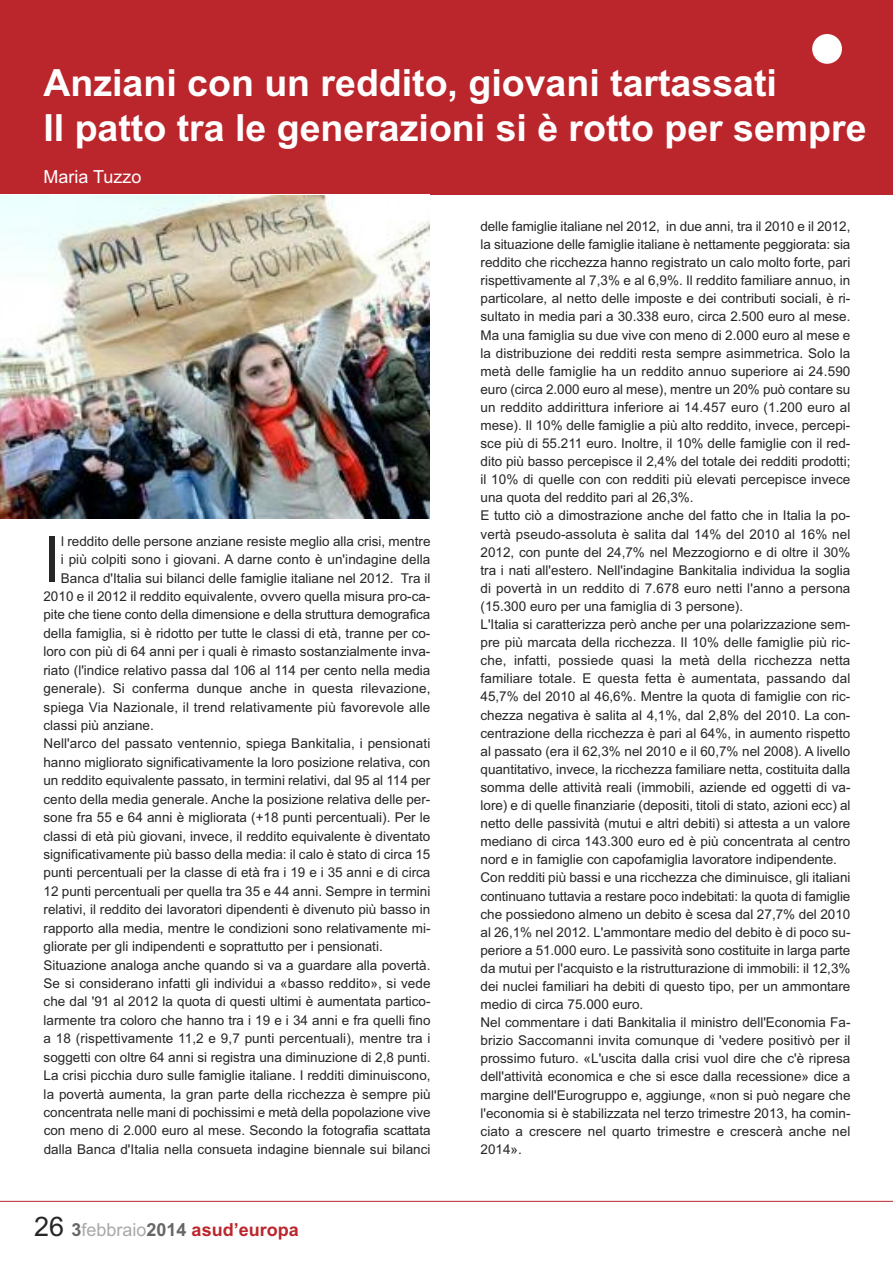
<style>
.page{position:relative;width:893px;height:1263px;background:#fff}
.page>*{position:absolute;margin:0;border:0;box-sizing:border-box;transform-origin:0 0}
.t1{font:62.85px "Arial";color:#272627}
.t2{font:700 37.5px/45px "Arial";color:#fff}
.t3{font:700 18px "Arial";color:#bb262c}
.t4{font:18px "Arial";color:#fff}
.t5{font:13.5px/18.1px "Arial";color:#272627}
.s1{font-weight:400;font-size:27px;color:#272627}
.s2{color:#666}
.s3{font-weight:400;color:#a9a9a9}
</style>
<div class="page">
<div style="left:0;top:0;width:893px;height:194px;background:#bb262c"></div>
<div style="left:812px;top:34px;width:30px;height:30px;background:#fff;border-radius:50%"></div>
<img style="left:0;top:196px;width:429px;height:322px">
<hr style="left:0;top:1201px;width:893px;height:1px;background:#bb262c">
<h2 class="t2" style="left:43px;top:60px;width:825px">Anziani con un reddito, giovani tartassati<br>Il patto tra le generazioni si è rotto per sempre</h2>
<h3 class="t4" style="left:43px;top:167px;width:100px">Maria Tuzzo</h3>
<h1 class="t1" style="left:43px;top:523px;width:19px">I</h1>
<p class="t5" style="left:61px;top:532px;width:371px">l reddito delle persone anziane resiste meglio alla crisi, mentre</p>
<p class="t5" style="left:61px;top:550px;width:371px">i più colpiti sono i giovani. A darne conto è un'indagine della</p>
<p class="t5" style="left:61px;top:569px;width:371px">Banca d'Italia sui bilanci delle famiglie italiane nel 2012. Tra il</p>
<p class="t5" style="left:43px;top:587px;width:388px">2010 e il 2012 il reddito equivalente, ovvero quella misura pro-ca-</p>
<p class="t5" style="left:43px;top:606px;width:388px">pite che tiene conto della dimensione e della struttura demografica</p>
<p class="t5" style="left:43px;top:624px;width:388px">della famiglia, si è ridotto per tutte le classi di età, tranne per co-</p>
<p class="t5" style="left:43px;top:642px;width:388px">loro con più di 64 anni per i quali è rimasto sostanzialmente inva-</p>
<p class="t5" style="left:43px;top:661px;width:388px">riato (l'indice relativo passa dal 106 al 114 per cento nella media</p>
<p class="t5" style="left:43px;top:679px;width:388px">generale). Si conferma dunque anche in questa rilevazione,</p>
<p class="t5" style="left:43px;top:698px;width:388px">spiega Via Nazionale, il trend relativamente più favorevole alle</p>
<p class="t5" style="left:43px;top:716px;width:112px">classi più anziane.</p>
<p class="t5" style="left:43px;top:735px;width:388px">Nell'arco del passato ventennio, spiega Bankitalia, i pensionati</p>
<p class="t5" style="left:43px;top:753px;width:388px">hanno migliorato significativamente la loro posizione relativa, con</p>
<p class="t5" style="left:43px;top:771px;width:388px">un reddito equivalente passato, in termini relativi, dal 95 al 114 per</p>
<p class="t5" style="left:43px;top:790px;width:388px">cento della media generale. Anche la posizione relativa delle per-</p>
<p class="t5" style="left:43px;top:808px;width:388px">sone fra 55 e 64 anni è migliorata (+18 punti percentuali). Per le</p>
<p class="t5" style="left:43px;top:827px;width:388px">classi di età più giovani, invece, il reddito equivalente è diventato</p>
<p class="t5" style="left:43px;top:845px;width:388px">significativamente più basso della media: il calo è stato di circa 15</p>
<p class="t5" style="left:43px;top:864px;width:388px">punti percentuali per la classe di età fra i 19 e i 35 anni e di circa</p>
<p class="t5" style="left:43px;top:882px;width:388px">12 punti percentuali per quella tra 35 e 44 anni. Sempre in termini</p>
<p class="t5" style="left:44px;top:900px;width:388px">relativi, il reddito dei lavoratori dipendenti è divenuto più basso in</p>
<p class="t5" style="left:44px;top:919px;width:388px">rapporto alla media, mentre le condizioni sono relativamente mi-</p>
<p class="t5" style="left:44px;top:937px;width:341px">gliorate per gli indipendenti e soprattutto per i pensionati.</p>
<p class="t5" style="left:44px;top:956px;width:388px">Situazione analoga anche quando si va a guardare alla povertà.</p>
<p class="t5" style="left:44px;top:974px;width:388px">Se si considerano infatti gli individui a «basso reddito», si vede</p>
<p class="t5" style="left:44px;top:993px;width:388px">che dal '91 al 2012 la quota di questi ultimi è aumentata partico-</p>
<p class="t5" style="left:44px;top:1011px;width:388px">larmente tra coloro che hanno tra i 19 e i 34 anni e fra quelli fino</p>
<p class="t5" style="left:44px;top:1029px;width:388px">a 18 (rispettivamente 11,2 e 9,7 punti percentuali), mentre tra i</p>
<p class="t5" style="left:44px;top:1048px;width:388px">soggetti con oltre 64 anni si registra una diminuzione di 2,8 punti.</p>
<p class="t5" style="left:44px;top:1066px;width:388px">La crisi picchia duro sulle famiglie italiane. I redditi diminuiscono,</p>
<p class="t5" style="left:44px;top:1085px;width:388px">la povertà aumenta, la gran parte della ricchezza è sempre più</p>
<p class="t5" style="left:44px;top:1103px;width:388px">concentrata nelle mani di pochissimi e metà della popolazione vive</p>
<p class="t5" style="left:44px;top:1122px;width:388px">con meno di 2.000 euro al mese. Secondo la fotografia scattata</p>
<p class="t5" style="left:44px;top:1140px;width:388px">dalla Banca d'Italia nella consueta indagine biennale sui bilanci</p>
<h3 class="t3" style="left:34px;top:1219px;width:266px"><span class="s1">26</span> <span class="s2">3</span><span class="s3">febbraio</span><span class="s2">2014</span> asud’europa</h3>
<p class="t5" style="left:480px;top:217px;width:371px">delle famiglie italiane nel 2012, in due anni, tra il 2010 e il 2012, la situazione delle famiglie italiane è nettamente peggiorata: sia reddito che ricchezza hanno registrato un calo molto forte, pari rispettivamente al 7,3% e al 6,9%. Il reddito familiare annuo, in particolare, al netto delle imposte e dei contributi sociali, è ri&shy;sultato in media pari a 30.338 euro, circa 2.500 euro al mese.<br>Ma una famiglia su due vive con meno di 2.000 euro al mese e la distribuzione dei redditi resta sempre asimmetrica. Solo la metà delle famiglie ha un reddito annuo superiore ai 24.590 euro (circa 2.000 euro al mese), mentre un 20% può contare su un reddito addirittura inferiore ai 14.457 euro (1.200 euro al mese). Il 10% delle famiglie a più alto reddito, invece, percepi&shy;sce più di 55.211 euro. Inoltre, il 10% delle famiglie con il red&shy;dito più basso percepisce il 2,4% del totale dei redditi prodotti; il 10% di quelle con con redditi più elevati percepisce invece una quota del reddito pari al 26,3%.<br>E tutto ciò a dimostrazione anche del fatto che in Italia la po&shy;vertà pseudo-assoluta è salita dal 14% del 2010 al 16% nel 2012, con punte del 24,7% nel Mezzogiorno e di oltre il 30% tra i nati all'estero. Nell'indagine Bankitalia individua la soglia di povertà in un reddito di 7.678 euro netti l'anno a persona (15.300 euro per una famiglia di 3 persone).<br>L'Italia si caratterizza però anche per una polarizzazione sem&shy;pre più marcata della ricchezza. Il 10% delle famiglie più ric&shy;che, infatti, possiede quasi la metà della ricchezza netta familiare totale. E questa fetta è aumentata, passando dal 45,7% del 2010 al 46,6%. Mentre la quota di famiglie con ric&shy;chezza negativa è salita al 4,1%, dal 2,8% del 2010. La con&shy;centrazione della ricchezza è pari al 64%, in aumento rispetto al passato (era il 62,3% nel 2010 e il 60,7% nel 2008). A livello quantitativo, invece, la ricchezza familiare netta, costituita dalla somma delle attività reali (immobili, aziende ed oggetti di va&shy;lore) e di quelle finanziarie (depositi, titoli di stato, azioni ecc) al netto delle passività (mutui e altri debiti) si attesta a un valore mediano di circa 143.300 euro ed è più concentrata al centro nord e in famiglie con capofamiglia lavoratore indipendente.<br>Con redditi più bassi e una ricchezza che diminuisce, gli italiani continuano tuttavia a restare poco indebitati: la quota di famiglie che possiedono almeno un debito è scesa dal 27,7% del 2010 al 26,1% nel 2012. L'ammontare medio del debito è di poco su&shy;periore a 51.000 euro. Le passività sono costituite in larga parte da mutui per l'acquisto e la ristrutturazione di immobili: il 12,3% dei nuclei familiari ha debiti di questo tipo, per un ammontare medio di circa 75.000 euro.<br>Nel commentare i dati Bankitalia il ministro dell'Economia Fa&shy;brizio Saccomanni invita comunque di 'vedere positivò per il prossimo futuro. «L'uscita dalla crisi vuol dire che c'è ripresa dell'attività economica e che si esce dalla recessione» dice a margine dell'Eurogruppo e, aggiunge, «non si può negare che l'economia si è stabilizzata nel terzo trimestre 2013, ha comin&shy;ciato a crescere nel quarto trimestre e crescerà anche nel 2014».</p>
</div>
